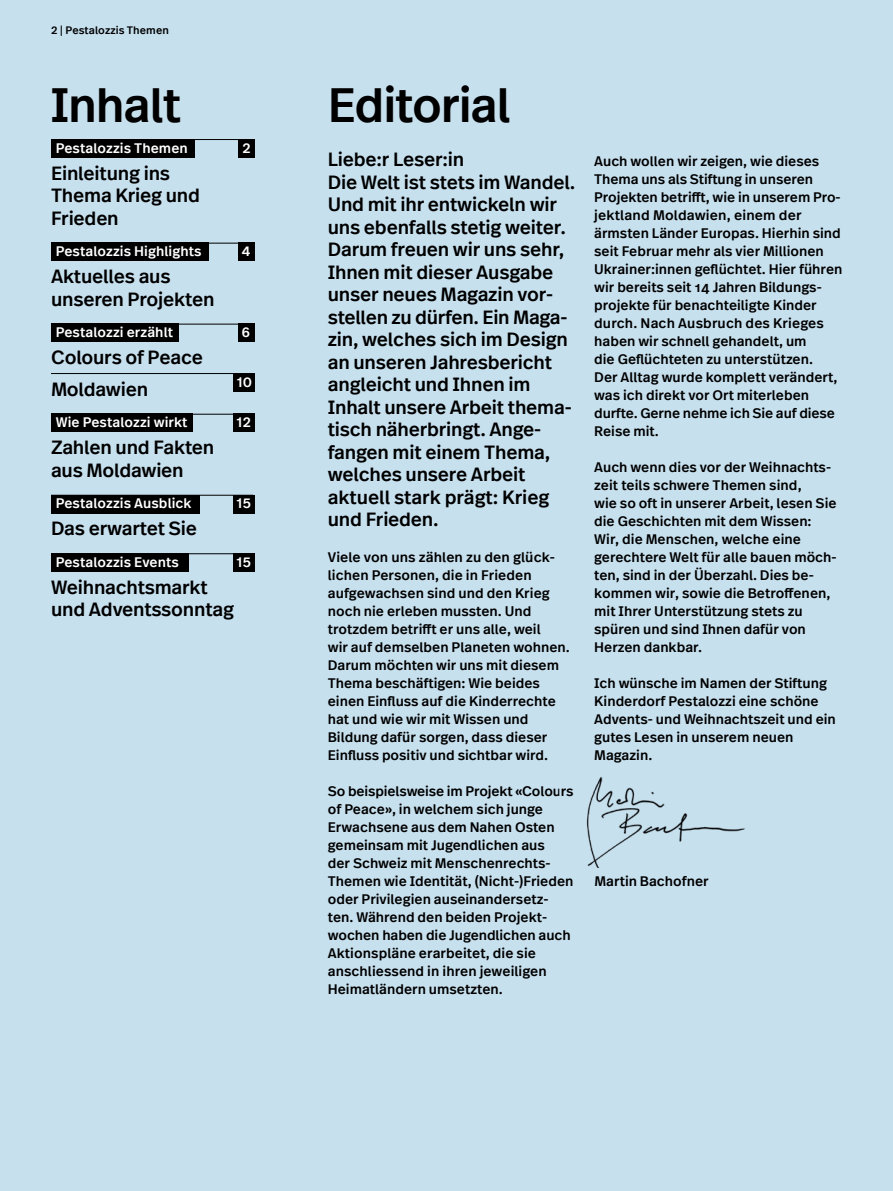
<style>
.page{position:relative;width:893px;height:1191px;background:#c7e0ee}
.page>*{position:absolute;margin:0;border:0;box-sizing:border-box;transform-origin:0 0}
.t1{font:500 48px "Real Text Pro";letter-spacing:-.025em;color:#000}
.t2{font:500 19.05px/22.5px "Real Text Pro";letter-spacing:-.01em;color:#000}
.t3{font:500 13.8px/18px "Real Text Pro";color:#000}
.t4{font:500 13.8px "Real Text Pro";letter-spacing:.005em;color:#fff}
.t5{font:500 10.8px "Real Text Pro";letter-spacing:.005em;color:#000}
</style>
<div class="page">
<hr style="left:51px;top:139px;width:202px;height:1px;background:#000">
<hr style="left:51px;top:243px;width:202px;height:1px;background:#000">
<hr style="left:51px;top:414px;width:202px;height:1px;background:#000">
<hr style="left:51px;top:495px;width:202px;height:1px;background:#000">
<hr style="left:51px;top:553px;width:202px;height:1px;background:#000">
<hr style="left:51px;top:324px;width:202px;height:1px;background:#000">
<hr style="left:51px;top:373px;width:202px;height:1px;background:#000">
<div style="left:51px;top:139px;width:144px;height:18px;background:#000"></div>
<div style="left:51px;top:243px;width:158px;height:18px;background:#000"></div>
<div style="left:51px;top:414px;width:141px;height:18px;background:#000"></div>
<div style="left:51px;top:495px;width:149px;height:18px;background:#000"></div>
<div style="left:51px;top:553px;width:138px;height:19px;background:#000"></div>
<div style="left:51px;top:324px;width:127px;height:18px;background:#000"></div>
<div style="left:238px;top:139px;width:16px;height:18px;background:#000"></div>
<div style="left:238px;top:243px;width:16px;height:18px;background:#000"></div>
<div style="left:233px;top:414px;width:21px;height:18px;background:#000"></div>
<div style="left:233px;top:495px;width:21px;height:18px;background:#000"></div>
<div style="left:233px;top:553px;width:21px;height:19px;background:#000"></div>
<div style="left:238px;top:324px;width:16px;height:18px;background:#000"></div>
<div style="left:233px;top:373px;width:21px;height:18px;background:#000"></div>
<img style="left:586px;top:777px;width:159px;height:90px">
<p class="t5" style="left:51px;top:23px;width:119px">2 | Pestalozzis Themen</p>
<h1 class="t1" style="left:51px;top:72px;width:132px">Inhalt</h1>
<h1 class="t1" style="left:328px;top:72px;width:185px">Editorial</h1>
<p class="t2" style="left:328px;top:148px;width:249px">Liebe:r Leser:in<br>Die Welt ist stets im Wandel.<br>Und mit ihr entwickeln wir uns ebenfalls stetig weiter.<br>Darum freuen wir uns sehr,<br>Ihnen mit dieser Ausgabe unser neues Magazin vor&shy;stellen zu dürfen. Ein Maga&shy;zin, welches sich im Design an unseren Jahresbericht angleicht und Ihnen im<br>Inhalt unsere Arbeit thema&shy;tisch näherbringt. Ange&shy;fangen mit einem Thema, welches unsere Arbeit aktuell stark prägt: Krieg und Frieden.</p>
<p class="t3" style="left:328px;top:548px;width:243px">Viele von uns zählen zu den glück&shy;lichen Personen, die in Frieden aufgewachsen sind und den Krieg noch nie erleben mussten. Und trotzdem betrifft er uns alle, weil<br>wir auf demselben Planeten wohnen.<br>Darum möchten wir uns mit diesem Thema beschäftigen: Wie beides einen Einfluss auf die Kinderrechte hat und wie wir mit Wissen und Bildung dafür sorgen, dass dieser Einfluss positiv und sichtbar wird.</p>
<p class="t3" style="left:328px;top:782px;width:247px">So beispielsweise im Projekt «Colours of Peace», in welchem sich junge Erwachsene aus dem Nahen Osten gemeinsam mit Jugendlichen aus<br>der Schweiz mit Menschenrechts-Themen wie Identität, (Nicht-)Frieden oder Privilegien auseinandersetz&shy;ten. Während den beiden Projekt&shy;wochen haben die Jugendlichen auch Aktionspläne erarbeitet, die sie anschliessend in ihren jeweiligen Heimatländern umsetzten.</p>
<p class="t4" style="left:56px;top:138px;width:134px">Pestalozzis Themen</p>
<p class="t4" style="left:243px;top:138px;width:10px">2</p>
<h2 class="t2" style="left:51px;top:161px;width:151px">Einleitung ins<br>Thema Krieg und<br>Frieden</h2>
<p class="t4" style="left:56px;top:242px;width:147px">Pestalozzis Highlights</p>
<p class="t4" style="left:242px;top:242px;width:10px">4</p>
<h2 class="t2" style="left:51px;top:265px;width:165px">Aktuelles aus unseren Projekten</h2>
<p class="t4" style="left:56px;top:323px;width:119px">Pestalozzi erzählt</p>
<p class="t4" style="left:242px;top:323px;width:10px">6</p>
<p class="t4" style="left:237px;top:372px;width:17px">10</p>
<h2 class="t2" style="left:51px;top:341px;width:153px;line-height:31.5px">Colours of Peace<br>Moldawien</h2>
<p class="t4" style="left:56px;top:413px;width:133px">Wie Pestalozzi wirkt</p>
<p class="t4" style="left:236px;top:413px;width:16px">12</p>
<h2 class="t2" style="left:51px;top:436px;width:165px">Zahlen und Fakten aus Moldawien</h2>
<p class="t4" style="left:56px;top:494px;width:137px">Pestalozzis Ausblick</p>
<p class="t4" style="left:236px;top:494px;width:16px">15</p>
<h2 class="t2" style="left:51px;top:517px;width:148px">Das erwartet Sie</h2>
<p class="t4" style="left:56px;top:552px;width:125px">Pestalozzis Events</p>
<p class="t4" style="left:236px;top:552px;width:16px">15</p>
<h2 class="t2" style="left:51px;top:575px;width:185px">Weihnachtsmarkt und Adventssonntag</h2>
<p class="t3" style="left:594px;top:152px;width:250px">Auch wollen wir zeigen, wie dieses Thema uns als Stiftung in unseren Projekten betrifft, wie in unserem Pro&shy;jektland Moldawien, einem der ärmsten Länder Europas. Hierhin sind seit Februar mehr als vier Millionen Ukrainer:innen geflüchtet. Hier führen wir bereits seit 14 Jahren Bildungs&shy;projekte für benachteiligte Kinder durch. Nach Ausbruch des Krieges haben wir schnell gehandelt, um<br>die Geflüchteten zu unterstützen.<br>Der Alltag wurde komplett verändert, was ich direkt vor Ort miterleben durfte. Gerne nehme ich Sie auf diese Reise mit.</p>
<p class="t3" style="left:594px;top:458px;width:244px">Auch wenn dies vor der Weihnachts&shy;zeit teils schwere Themen sind,<br>wie so oft in unserer Arbeit, lesen Sie die Geschichten mit dem Wissen:<br>Wir, die Menschen, welche eine gerechtere Welt für alle bauen möch&shy;ten, sind in der Überzahl. Dies be&shy;kommen wir, sowie die Betroffenen, mit Ihrer Unterstützung stets zu spüren und sind Ihnen dafür von<br>Herzen dankbar.</p>
<p class="t3" style="left:594px;top:674px;width:243px">Ich wünsche im Namen der Stiftung<br>Kinderdorf Pestalozzi eine schöne<br>Advents- und Weihnachtszeit und ein gutes Lesen in unserem neuen<br>Magazin.</p>
<p class="t3" style="left:594px;top:872px;width:116px">Martin Bachofner</p>
</div>
